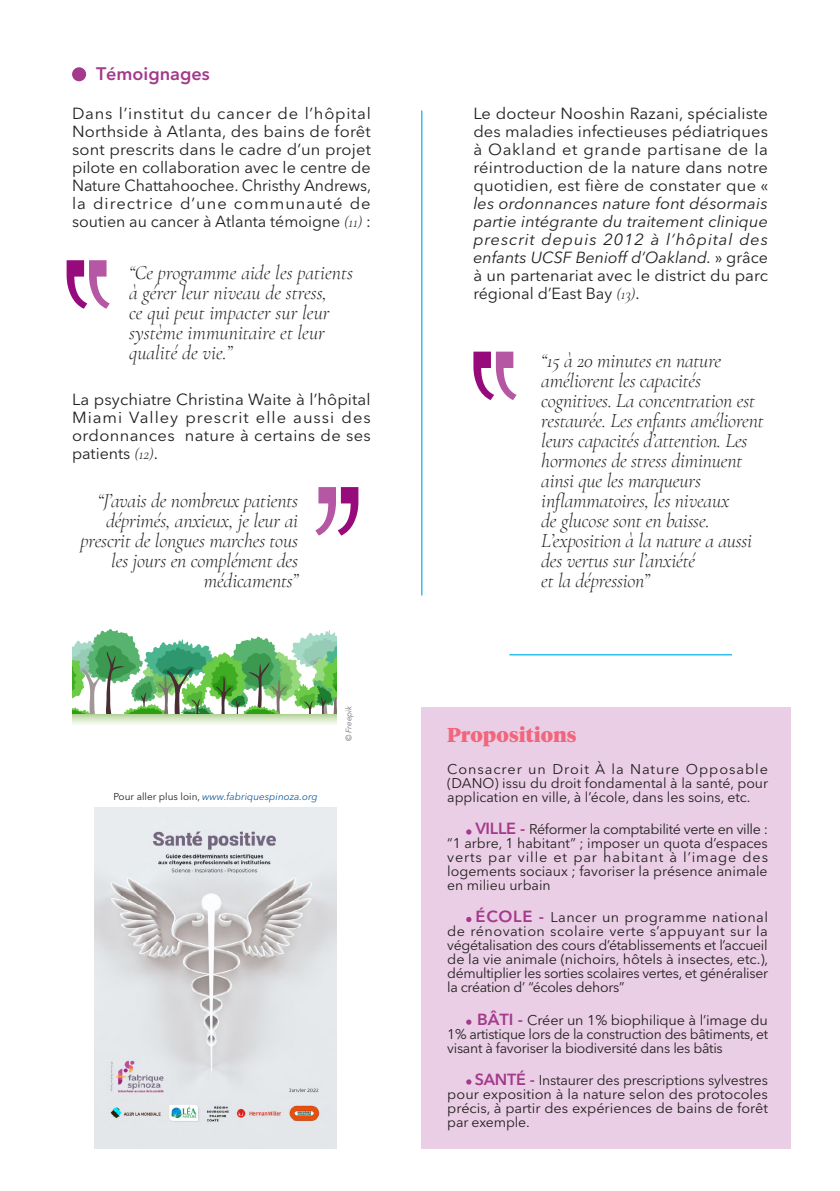
<style>
.page{position:relative;width:840px;height:1191px;background:#fff}
.page>*{position:absolute;margin:0;border:0;box-sizing:border-box;transform-origin:0 0}
.t1{font:italic 300 20px/20px "Cormorant Garamond";letter-spacing:-.01em;color:#231f20}
.t2{font:900 20px "Tiempos Headline";color:#f1667c}
.t3{font:600 18px "Avenir Next LT Pro";color:#a33a8b}
.t4{font:16px/18px "Avenir Next LT Pro";letter-spacing:.005em;color:#231f20;text-align:justify}
.t5{font:14px/14px "Avenir Next LT Pro";color:#231f20;text-align:justify}
.t6{font:italic 10px "Avenir Next LT Pro";color:#175d9e}
.Paragraphe{font:italic 8px "Avenir Next LT Pro";color:#6c6d70}
.s1{font-family:"Cormorant Garamond";font-weight:300;font-style:italic}
.s2{font-style:italic}
.s3{font-style:normal;color:#231f20}
.s4{font-weight:600;font-size:16px;color:#a33a8b}
</style>
<div class="page">
<div style="left:72px;top:67px;width:14px;height:14px;background:#a33a8b;border-radius:50%"></div>
<svg style="left:67px;top:260px;width:43px;height:49px"></svg>
<svg style="left:473px;top:351px;width:43px;height:49px"></svg>
<div style="left:421px;top:706px;width:368px;height:442px;background:#eacee5"></div>
<img style="left:94px;top:807px;width:242px;height:341px">
<svg style="left:315px;top:487px;width:43px;height:48px"></svg>
<hr style="left:421px;top:111px;width:1px;height:484px;background:#00aeef">
<svg style="left:466px;top:829px;width:5px;height:5px"></svg>
<svg style="left:466px;top:917px;width:5px;height:5px"></svg>
<svg style="left:466px;top:1079px;width:5px;height:5px"></svg>
<svg style="left:466px;top:1019px;width:5px;height:5px"></svg>
<hr style="left:509px;top:654px;width:222px;height:1px;background:#00aeef">
<svg style="left:72px;top:629px;width:265px;height:96px"></svg>
<svg style="left:72px;top:714px;width:264px;height:11px;background:#d8e8c9"></svg>
<p class="t3" style="left:96px;top:59px;width:115px">Témoignages</p>
<p class="t4" style="left:72px;top:105px;width:300px">Dans l’institut du cancer de l’hôpital Northside à Atlanta, des bains de forêt sont prescrits dans le cadre d’un projet pilote en collaboration avec le centre de Nature Chattahoochee. Christhy Andrews, la directrice d’une communauté de soutien au cancer à Atlanta témoigne <span class="s1">(11)</span> :</p>
<p class="t4" style="left:473px;top:105px;width:296px">Le docteur Nooshin Razani, spécialiste des maladies infectieuses pédiatriques à Oakland et grande partisane de la réintroduction de la nature dans notre quotidien, est fière de constater que « <span class="s2">les ordonnances nature font désormais partie intégrante du traitement clinique prescrit depuis 2012 à l’hôpital des enfants UCSF Benioff d’Oakland.</span> » grâce à un partenariat avec le district du parc régional d’East Bay <span class="s1">(13)</span>.</p>
<p class="t1" style="left:129px;top:262px;width:225px">“Ce programme aide les patients à gérer leur niveau de stress,<br>ce qui peut impacter sur leur système immunitaire et leur qualité de vie.”</p>
<p class="t1" style="left:541px;top:351px;width:224px">“15 à 20 minutes en nature améliorent les capacités cognitives. La concentration est restaurée. Les enfants améliorent leurs capacités d’attention. Les hormones de stress diminuent ainsi que les marqueurs inflammatoires, les niveaux<br>de glucose sont en baisse.<br>L’exposition à la nature a aussi des vertus sur l’anxiété</p>
<p class="t1" style="left:541px;top:571px;width:110px">et la dépression”</p>
<p class="t4" style="left:72px;top:390px;width:300px">La psychiatre Christina Waite à l’hôpital Miami Valley prescrit elle aussi des ordonnances nature à certains de ses patients <span class="s1">(12)</span>.</p>
<p class="t1" style="left:81px;top:491px;width:219px;text-align:right">“J’avais de nombreux patients déprimés, anxieux, je leur ai prescrit de longues marches tous les jours en complément des médicaments”</p>
<p class="t6" style="left:113px;top:790px;width:206px"><span class="s3">Pour aller plus loin,</span> www.fabriquespinoza.org</p>
<p class="Paragraphe" style="left:343px;top:741px;width:37px;rotate:-90deg">© Freepik</p>
<p class="t2" style="left:447px;top:720px;width:131px">Propositions</p>
<p class="t5" style="left:447px;top:762px;width:322px">Consacrer un Droit À la Nature Opposable (DANO) issu du droit fondamental à la santé, pour application en ville, à l’école, dans les soins, etc.</p>
<p class="t5" style="left:447px;top:822px;width:322px;text-indent:28px"><span class="s4">VILLE -</span> Réformer la comptabilité verte en ville : “1 arbre, 1 habitant” ; imposer un quota d’espaces verts par ville et par habitant à l’image des logements sociaux ; favoriser la présence animale en milieu urbain</p>
<p class="t5" style="left:447px;top:910px;width:322px;text-indent:28px"><span class="s4">ÉCOLE -</span> Lancer un programme national de rénovation scolaire verte s’appuyant sur la végétalisation des cours d’établissements et l’accueil de la vie animale (nichoirs, hôtels à insectes, etc.), démultiplier les sorties scolaires vertes, et généraliser la création d’ “écoles dehors”</p>
<p class="t5" style="left:447px;top:1012px;width:322px;text-indent:30px"><span class="s4">BÂTI -</span> Créer un 1% biophilique à l’image du 1% artistique lors de la construction des bâtiments, et visant à favoriser la biodiversité dans les bâtis</p>
<p class="t5" style="left:447px;top:1072px;width:322px;text-indent:27px"><span class="s4">SANTÉ -</span> Instaurer des prescriptions sylvestres pour exposition à la nature selon des protocoles précis, à partir des expériences de bains de forêt par exemple.</p>
</div>
